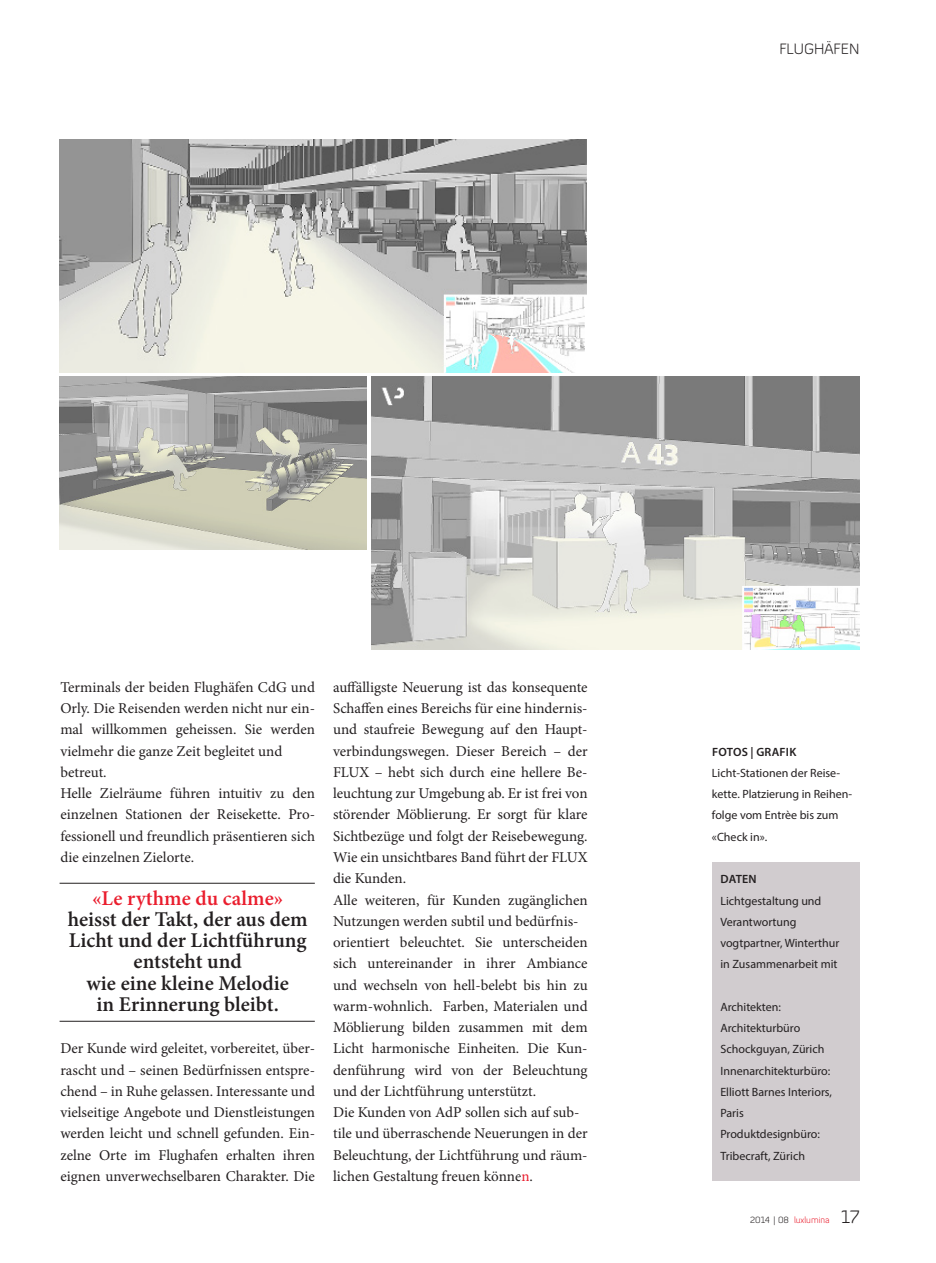
<style>
.page{position:relative;width:936px;height:1263px;background:#fff}
.page>*{position:absolute;margin:0;border:0;box-sizing:border-box;transform-origin:0 0}
.t1{font:600 21px/21.3px "Minion Pro";color:#231f20}
.t2{font:600 21px "Minion Pro";color:#ea1e2e}
.t3{font:15px/21.3px "Minion Pro";color:#231f20;text-align:justify}
.t4{font:300 15px "Diavlo";color:#231f20}
.t5{font:12px/21.3px "Myriad Pro";color:#231f20}
.t6{font:600 12px "Myriad Pro";letter-spacing:.02em;color:#231f20}
.t7{font:300 9px "Diavlo";color:#ea1e2e}
.s1{color:#ea1e2e}
.s2{color:#231f20}
.s3{font-size:18px;color:#231f20}
</style>
<div class="page">
<div style="left:711px;top:862px;width:148px;height:319px;background:#d1cccf"></div>
<img style="left:60px;top:139px;width:526px;height:234px">
<img style="left:60px;top:377px;width:307px;height:173px">
<img style="left:371px;top:377px;width:488px;height:272px">
<hr style="left:60px;top:883px;width:255px;height:1px;background:#231f20">
<hr style="left:60px;top:1021px;width:255px;height:1px;background:#231f20">
<p class="t4" style="left:779px;top:40px;width:81px">FLUGHÄFEN</p>
<p class="t3" style="left:60px;top:676px;width:256px">Terminals der beiden Flughäfen CdG und Orly. Die Reisenden werden nicht nur ein&shy;mal willkommen geheissen. Sie werden vielmehr die ganze Zeit begleitet und</p>
<p class="t3" style="left:60px;top:761px;width:48px">betreut.</p>
<p class="t3" style="left:60px;top:783px;width:256px">Helle Zielräume führen intuitiv zu den einzelnen Stationen der Reisekette. Pro&shy;fessionell und freundlich präsentieren sich die einzelnen Zielorte.</p>
<p class="t2" style="left:92px;top:883px;width:193px">«Le rythme du calme»</p>
<p class="t1" style="left:68px;top:908px;width:241px">heisst der Takt, der aus dem<br>Licht und der Lichtführung</p>
<p class="t1" style="left:134px;top:951px;width:110px">entsteht und</p>
<p class="t1" style="left:86px;top:972px;width:204px">wie eine kleine Melodie</p>
<p class="t1" style="left:97px;top:993px;width:184px">in Erinnerung bleibt.</p>
<p class="t3" style="left:60px;top:1038px;width:256px">Der Kunde wird geleitet, vorbereitet, über&shy;rascht und – seinen Bedürfnissen entspre&shy;chend – in Ruhe gelassen. Interessante und vielseitige Angebote und Dienstleistungen werden leicht und schnell gefunden. Ein&shy;zelne Orte im Flughafen erhalten ihren eignen unverwechselbaren Charakter. Die</p>
<p class="t3" style="left:333px;top:676px;width:256px">auffälligste Neuerung ist das konsequente Schaffen eines Bereichs für eine hindernis&shy;und staufreie Bewegung auf den Haupt&shy;verbindungswegen. Dieser Bereich – der FLUX – hebt sich durch eine hellere Be&shy;leuchtung zur Umgebung ab. Er ist frei von störender Möblierung. Er sorgt für klare Sichtbezüge und folgt der Reisebewegung.<br>Wie ein unsichtbares Band führt der FLUX die Kunden.</p>
<p class="t3" style="left:333px;top:889px;width:256px">Alle weiteren, für Kunden zugänglichen<br>Nutzungen werden subtil und bedürfnis-</p>
<p class="t3" style="left:333px;top:932px;width:256px">orientiert beleuchtet. Sie unterscheiden sich untereinander in ihrer Ambiance und wechseln von hell-belebt bis hin zu warm-wohnlich. Farben, Materialen und Möblierung bilden zusammen mit dem Licht harmonische Einheiten. Die Kun&shy;denführung wird von der Beleuchtung und der Lichtführung unterstützt.</p>
<p class="t3" style="left:333px;top:1102px;width:248px">Die Kunden von AdP sollen sich auf sub-</p>
<p class="t3" style="left:333px;top:1123px;width:256px">tile und überraschende Neuerungen in der Beleuchtung, der Lichtführung und räum&shy;lichen Gestaltung freuen könne<span class="s1">n</span>.</p>
<p class="t6" style="left:712px;top:744px;width:86px">FOTOS | GRAFIK</p>
<p class="t5" style="left:712px;top:762px;width:130px">Licht-Stationen der Reise-</p>
<p class="t5" style="left:712px;top:783px;width:142px">kette. Platzierung in Reihen&shy;folge vom Entrèe bis zum</p>
<p class="t5" style="left:712px;top:826px;width:57px">«Check in».</p>
<p class="t6" style="left:720px;top:871px;width:38px">DATEN</p>
<p class="t5" style="left:720px;top:890px;width:102px">Lichtgestaltung und<br>Verantwortung</p>
<p class="t5" style="left:720px;top:932px;width:120px">vogtpartner, Winterthur</p>
<p class="t5" style="left:720px;top:953px;width:119px">in Zusammenarbeit mit</p>
<p class="t5" style="left:720px;top:996px;width:62px">Architekten:</p>
<p class="t5" style="left:720px;top:1017px;width:81px">Architekturbüro</p>
<p class="t5" style="left:720px;top:1038px;width:105px">Schockguyan, Zürich</p>
<p class="t5" style="left:720px;top:1060px;width:113px">Innenarchitekturbüro:<br>Elliott Barnes Interiors,<br>Paris</p>
<p class="t5" style="left:720px;top:1123px;width:101px">Produktdesignbüro:</p>
<p class="t5" style="left:720px;top:1145px;width:86px">Tribecraft, Zürich</p>
<p class="t7" style="left:750px;top:1215px;width:111px"><span class="s2">2014 | 08</span> luxlumina <span class="s3">17</span></p>
</div>
